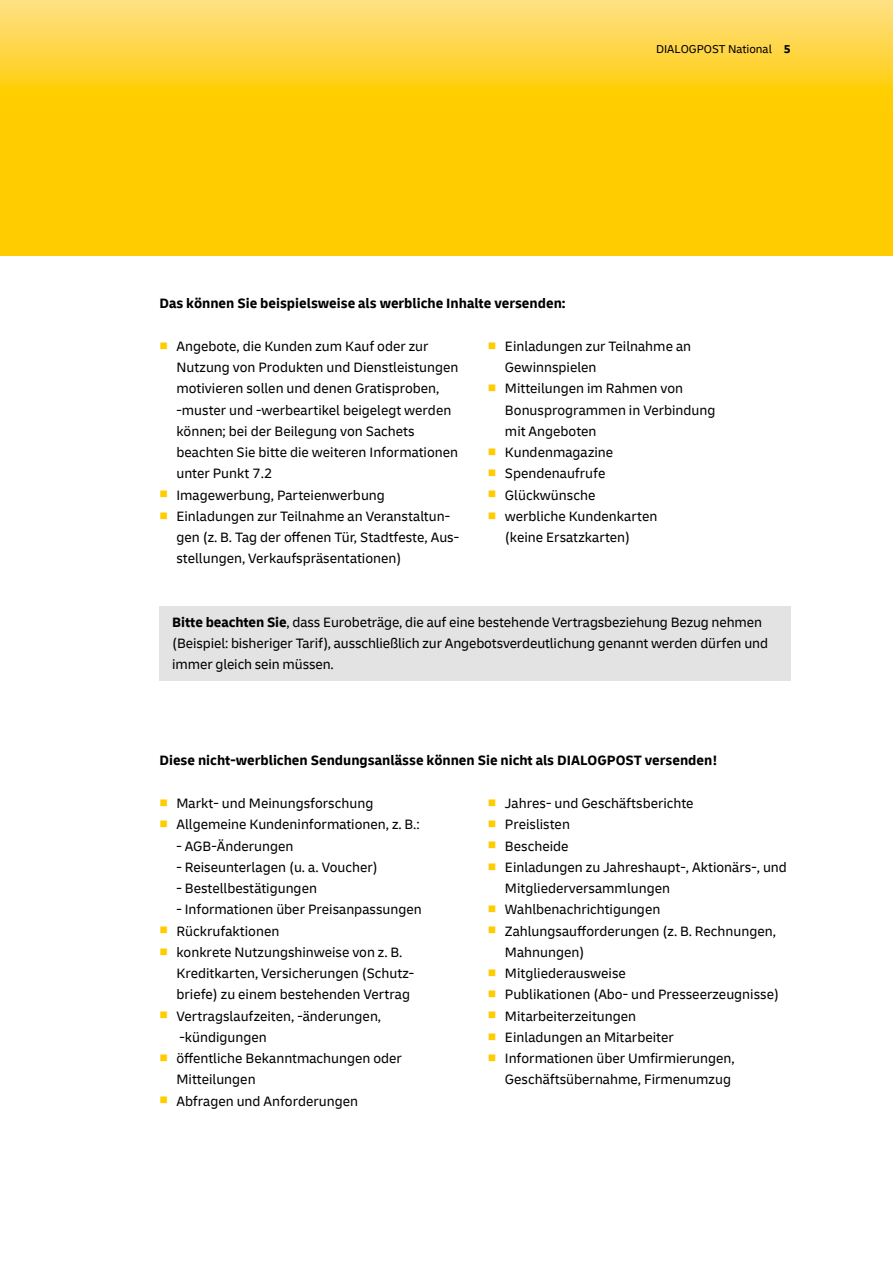
<style>
.page{position:relative;width:893px;height:1263px;background:#fff}
.page>*{position:absolute;margin:0;border:0;box-sizing:border-box;transform-origin:0 0}
.t1{font:14.25px/21.3px "Delivery";color:#000}
.t2{font:700 14.25px "Delivery";color:#000}
.t3{font:12px "Delivery";color:#000}
.s1{font-weight:700}
.s2{color:#fc0}
</style>
<div class="page">
<svg style="left:0;top:0;width:893px;height:255px;background:#ffd01a"></svg>
<div style="left:159px;top:606px;width:632px;height:74px;background:#e3e3e3"></div>
<p class="t3" style="left:656px;top:42px;width:136px">DIALOGPOST National <span class="s1">5</span></p>
<p class="t2" style="left:159px;top:295px;width:408px">Das können Sie beispielsweise als werbliche Inhalte versenden:</p>
<p class="t1" style="left:176px;top:335px;width:283px;text-indent:-17px"><span class="s2">■</span> Angebote, die Kunden zum Kauf oder zur Nutzung von Produkten und Dienstleistungen motivieren sollen und denen Gratisproben, -muster und -werbeartikel beigelegt werden können; bei der Beilegung von Sachets beachten Sie bitte die weiteren Informationen unter Punkt 7.2</p>
<p class="t1" style="left:159px;top:484px;width:227px"><span class="s2">■</span> Imagewerbung, Parteienwerbung</p>
<p class="t1" style="left:176px;top:505px;width:284px;text-indent:-17px"><span class="s2">■</span> Einladungen zur Teilnahme an Veranstaltun&shy;gen (z. B. Tag der offenen Tür, Stadtfeste, Aus&shy;stellungen, Verkaufspräsentationen)</p>
<p class="t1" style="left:505px;top:335px;width:188px;text-indent:-17px"><span class="s2">■</span> Einladungen zur Teilnahme an<br>Gewinnspielen</p>
<p class="t1" style="left:505px;top:378px;width:212px;text-indent:-17px"><span class="s2">■</span> Mitteilungen im Rahmen von<br>Bonusprogrammen in Verbindung mit Angeboten</p>
<p class="t1" style="left:488px;top:442px;width:127px"><span class="s2">■</span> Kundenmagazine</p>
<p class="t1" style="left:488px;top:463px;width:119px"><span class="s2">■</span> Spendenaufrufe</p>
<p class="t1" style="left:488px;top:484px;width:109px"><span class="s2">■</span> Glückwünsche</p>
<p class="t1" style="left:505px;top:505px;width:154px;text-indent:-17px"><span class="s2">■</span> werbliche Kundenkarten (keine Ersatzkarten)</p>
<p class="t1" style="left:172px;top:611px;width:597px"><span class="s1">Bitte beachten Sie</span>, dass Eurobeträge, die auf eine bestehende Vertragsbeziehung Bezug nehmen (Beispiel: bisheriger Tarif), ausschließlich zur Angebotsverdeutlichung genannt werden dürfen und immer gleich sein müssen.</p>
<p class="t2" style="left:159px;top:752px;width:559px">Diese nicht-werblichen Sendungsanlässe können Sie nicht als DIALOGPOST versenden!</p>
<p class="t1" style="left:159px;top:792px;width:215px"><span class="s2">■</span> Markt- und Meinungsforschung</p>
<p class="t1" style="left:159px;top:814px;width:262px"><span class="s2">■</span> Allgemeine Kundeninformationen, z. B.:</p>
<p class="t1" style="left:176px;top:835px;width:119px">- AGB-Änderungen</p>
<p class="t1" style="left:176px;top:856px;width:203px">- Reiseunterlagen (u. a. Voucher)</p>
<p class="t1" style="left:176px;top:877px;width:142px">- Bestellbestätigungen</p>
<p class="t1" style="left:176px;top:899px;width:247px">- Informationen über Preisanpassungen</p>
<p class="t1" style="left:159px;top:920px;width:121px"><span class="s2">■</span> Rückrufaktionen</p>
<p class="t1" style="left:176px;top:941px;width:239px;text-indent:-17px"><span class="s2">■</span> konkrete Nutzungshinweise von z. B.<br>Kreditkarten, Versicherungen (Schutz&shy;briefe) zu einem bestehenden Vertrag</p>
<p class="t1" style="left:179px;top:1005px;width:203px;text-indent:-20px"><span class="s2">■</span> Vertragslaufzeiten, -änderungen, -kündigungen</p>
<p class="t1" style="left:176px;top:1048px;width:227px;text-indent:-17px"><span class="s2">■</span> öffentliche Bekanntmachungen oder<br>Mitteilungen</p>
<p class="t1" style="left:159px;top:1090px;width:200px"><span class="s2">■</span> Abfragen und Anforderungen</p>
<p class="t1" style="left:488px;top:792px;width:207px"><span class="s2">■</span> Jahres- und Geschäftsberichte</p>
<p class="t1" style="left:488px;top:814px;width:84px"><span class="s2">■</span> Preislisten</p>
<p class="t1" style="left:488px;top:835px;width:82px"><span class="s2">■</span> Bescheide</p>
<p class="t1" style="left:505px;top:856px;width:283px;text-indent:-17px"><span class="s2">■</span> Einladungen zu Jahreshaupt-, Aktionärs-, und<br>Mitgliederversammlungen</p>
<p class="t1" style="left:488px;top:899px;width:174px"><span class="s2">■</span> Wahlbenachrichtigungen</p>
<p class="t1" style="left:505px;top:920px;width:273px;text-indent:-17px"><span class="s2">■</span> Zahlungsaufforderungen (z. B. Rechnungen,<br>Mahnungen)</p>
<p class="t1" style="left:488px;top:963px;width:139px"><span class="s2">■</span> Mitgliederausweise</p>
<p class="t1" style="left:488px;top:984px;width:293px"><span class="s2">■</span> Publikationen (Abo- und Presseerzeugnisse)</p>
<p class="t1" style="left:488px;top:1005px;width:150px"><span class="s2">■</span> Mitarbeiterzeitungen</p>
<p class="t1" style="left:488px;top:1026px;width:187px"><span class="s2">■</span> Einladungen an Mitarbeiter</p>
<p class="t1" style="left:488px;top:1048px;width:248px;text-align:right"><span class="s2">■</span> Informationen über Umfirmierungen,<br>Geschäftsübernahme, Firmenumzug</p>
</div>
